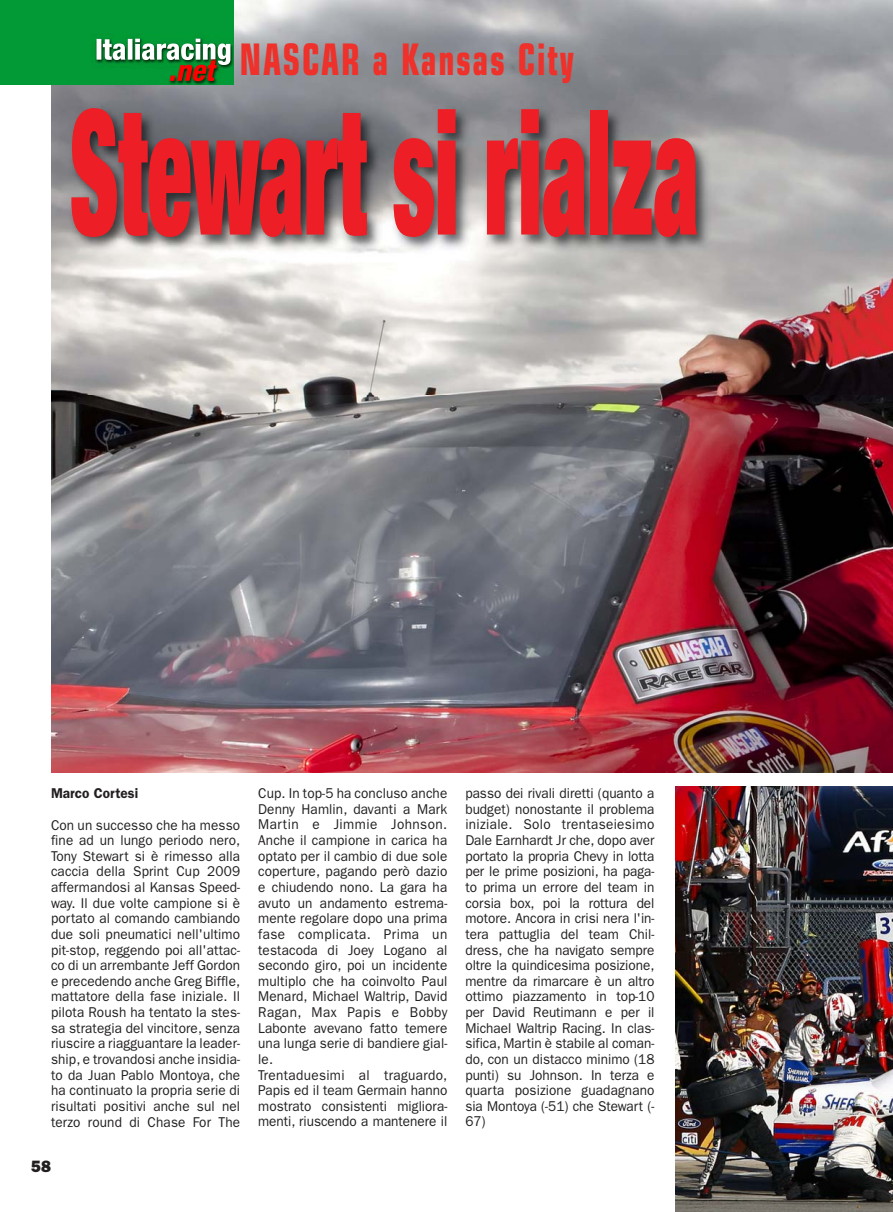
<style>
.page{position:relative;width:893px;height:1212px;background:#fff}
.page>*{position:absolute;margin:0;border:0;box-sizing:border-box;transform-origin:0 0}
.t1{font:900 condensed 173.7px "Helvetica Neue LT Std";color:#ed1e25;scale:.53 1}
.t2{font:700 condensed 43.5px "Eurostile LT Std";letter-spacing:.05em;color:#ee312a;scale:.8 1}
.t3{font:16.5px "ITC Franklin Gothic Std Hvy";color:#231f20}
.t4{font:14.25px/15.6px "ITC Franklin Gothic Std";letter-spacing:.01em;color:#231f20;text-align:justify;scale:.95 1}
.t5{font:600 14.25px "ITC Franklin Gothic Std";color:#231f20;scale:.95 1}
</style>
<div class="page">
<img style="left:51px;top:0;width:842px;height:772px">
<img style="left:51px;top:55px;width:842px;height:339px">
<img style="left:676px;top:787px;width:217px;height:425px">
<div style="left:0;top:0;width:234px;height:85px;background:#029a36"></div>
<img style="left:97px;top:39px;width:133px;height:42px">
<h2 class="t2" style="left:239px;top:44px;width:420px">NASCAR a Kansas City</h2>
<h1 class="t1" style="left:70px;top:110px;width:1189px">Stewart si rialza</h1>
<p class="t5" style="left:51px;top:788px;width:93px">Marco Cortesi</p>
<p class="t4" style="left:51px;top:818px;width:201px">Con un successo che ha messo fine ad un lungo periodo nero, Tony Stewart si è rimesso alla caccia della Sprint Cup 2009 affermandosi al Kansas Speed&shy;way. Il due volte campione si è portato al comando cambiando due soli pneumatici nell'ultimo pit-stop, reggendo poi all'attac&shy;co di un arrembante Jeff Gordon e precedendo anche Greg Biffle, mattatore della fase iniziale. Il pilota Roush ha tentato la stes&shy;sa strategia del vincitore, senza riuscire a riagguantare la leader&shy;ship, e trovandosi anche insidia&shy;to da Juan Pablo Montoya, che ha continuato la propria serie di risultati positivi anche sul nel terzo round di Chase For The</p>
<p class="t3" style="left:31px;top:1160px;width:21px">58</p>
<p class="t4" style="left:258px;top:787px;width:201px;text-align:left">Cup. In top-5 ha concluso anche<br>Denny Hamlin, davanti a Mark<br>Martin e Jimmie Johnson.<br>Anche il campione in carica ha optato per il cambio di due sole coperture, pagando però dazio e chiudendo nono. La gara ha avuto un andamento estrema&shy;mente regolare dopo una prima fase complicata. Prima un testacoda di Joey Logano al secondo giro, poi un incidente multiplo che ha coinvolto Paul<br>Menard, Michael Waltrip, David<br>Ragan, Max Papis e Bobby<br>Labonte avevano fatto temere una lunga serie di bandiere gial&shy;le.<br>Trentaduesimi al traguardo,<br>Papis ed il team Germain hanno mostrato consistenti migliora&shy;menti, riuscendo a mantenere il</p>
<p class="t4" style="left:465px;top:787px;width:201px">passo dei rivali diretti (quanto a budget) nonostante il problema iniziale. Solo trentaseiesimo Dale Earnhardt Jr che, dopo aver portato la propria Chevy in lotta per le prime posizioni, ha paga&shy;to prima un errore del team in corsia box, poi la rottura del motore. Ancora in crisi nera l'in&shy;tera pattuglia del team Chil&shy;dress, che ha navigato sempre oltre la quindicesima posizione, mentre da rimarcare è un altro ottimo piazzamento in top-10 per David Reutimann e per il Michael Waltrip Racing. In clas&shy;sifica, Martin è stabile al coman&shy;do, con un distacco minimo (18 punti) su Johnson. In terza e quarta posizione guadagnano sia Montoya (-51) che Stewart (- 67)</p>
</div>
